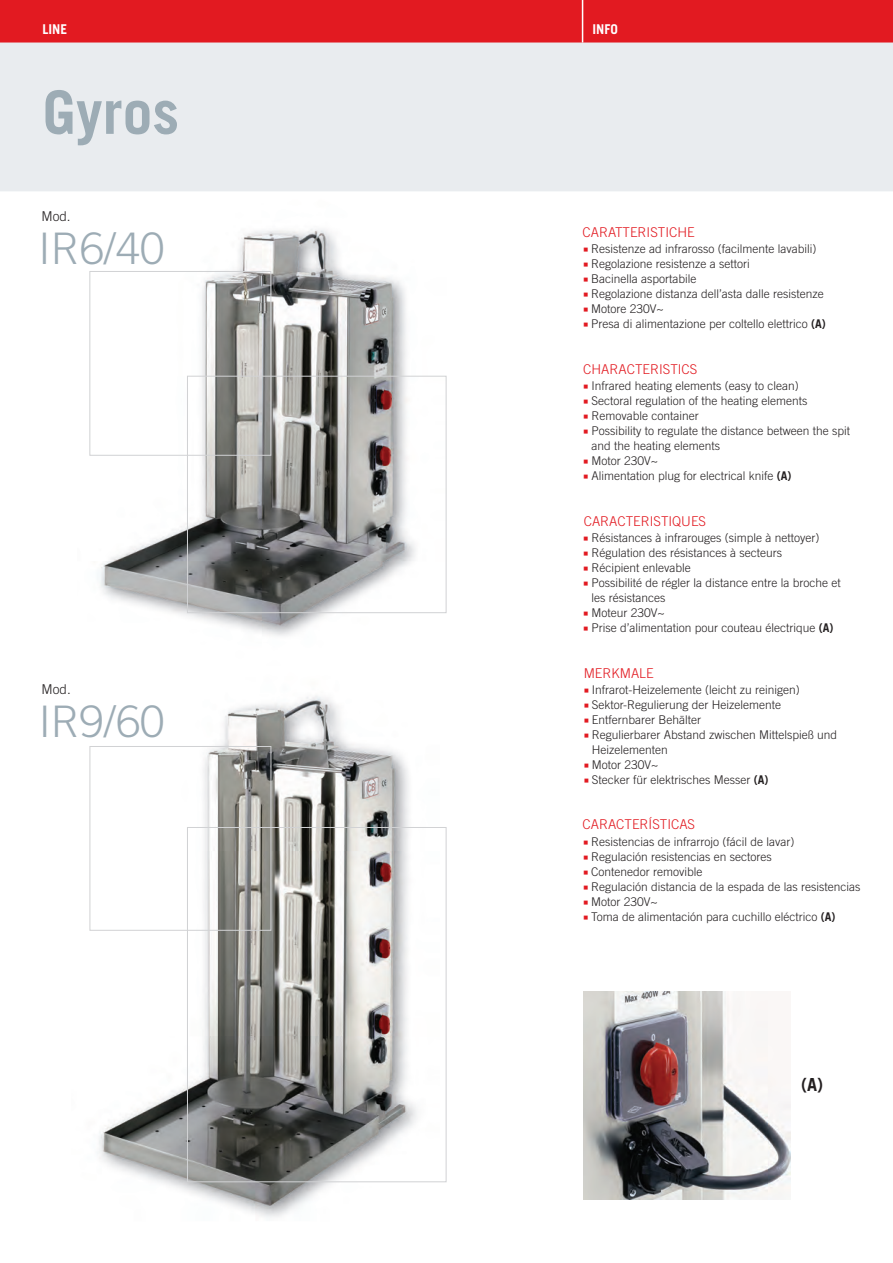
<style>
.page{position:relative;width:893px;height:1263px;background:#fff}
.page>*{position:absolute;margin:0;border:0;box-sizing:border-box;transform-origin:0 0}
.t1{font:700 60px "Trade Gothic";color:#9dacb5}
.t2{font:300 43.5px "Trade Gothic";color:#9dacb5}
.t3{font:700 18px "Trade Gothic";color:#231f20}
.t4{font:300 13.5px "Trade Gothic";color:#e21a21}
.t5{font:700 13.5px "Trade Gothic";color:#fff}
.t6{font:300 13.5px "Trade Gothic";color:#231f20}
.t7{font:300 12px/15px "Trade Gothic";color:#231f20}
.s1{font-family:"Minion Pro";font-weight:700;font-stretch:condensed;font-size:13.5px;color:#e21a21}
.s2{font-weight:700}
</style>
<div class="page">
<img style="left:100px;top:229px;width:347px;height:407px">
<img style="left:89px;top:696px;width:358px;height:522px">
<div style="left:0;top:0;width:893px;height:43px;background:#e21a21"></div>
<div style="left:0;top:43px;width:893px;height:148px;background:#e9ecef"></div>
<hr style="left:582px;top:0;width:1px;height:43px;background:#fff">
<div style="left:90px;top:746px;width:181px;height:185px;border:1px solid #d1d2d4"></div>
<div style="left:187px;top:827px;width:259px;height:355px;border:1px solid #d1d2d4"></div>
<div style="left:89px;top:271px;width:182px;height:185px;border:1px solid #d1d2d4"></div>
<div style="left:187px;top:376px;width:259px;height:237px;border:1px solid #d1d2d4"></div>
<img style="left:583px;top:991px;width:207px;height:208px">
<p class="t5" style="left:43px;top:21px;width:26px">LINE</p>
<p class="t5" style="left:592px;top:21px;width:27px">INFO</p>
<h1 class="t1" style="left:43px;top:76px;width:138px">Gyros</h1>
<p class="t6" style="left:41px;top:208px;width:31px">Mod.</p>
<h2 class="t2" style="left:39px;top:222px;width:127px">IR6/40</h2>
<p class="t4" style="left:583px;top:224px;width:114px">CARATTERISTICHE</p>
<p class="t7" style="left:583px;top:242px;width:235px"><span class="s1">■</span> Resistenze ad infrarosso (facilmente lavabili)</p>
<p class="t7" style="left:583px;top:257px;width:168px"><span class="s1">■</span> Regolazione resistenze a settori</p>
<p class="t7" style="left:583px;top:272px;width:115px"><span class="s1">■</span> Bacinella asportabile</p>
<p class="t7" style="left:583px;top:287px;width:242px"><span class="s1">■</span> Regolazione distanza dell’asta dalle resistenze</p>
<p class="t7" style="left:583px;top:302px;width:82px"><span class="s1">■</span> Motore 230V~</p>
<p class="t7" style="left:583px;top:317px;width:244px"><span class="s1">■</span> Presa di alimentazione per coltello elettrico <span class="s2">(A)</span></p>
<p class="t4" style="left:583px;top:361px;width:116px">CHARACTERISTICS</p>
<p class="t7" style="left:583px;top:378px;width:217px"><span class="s1">■</span> Infrared heating elements (easy to clean)</p>
<p class="t7" style="left:583px;top:393px;width:226px"><span class="s1">■</span> Sectoral regulation of the heating elements</p>
<p class="t7" style="left:583px;top:408px;width:117px"><span class="s1">■</span> Removable container</p>
<p class="t7" style="left:591px;top:423px;width:260px;text-indent:-8px"><span class="s1">■</span> Possibility to regulate the distance between the spit and the heating elements</p>
<p class="t7" style="left:583px;top:453px;width:76px"><span class="s1">■</span> Motor 230V~</p>
<p class="t7" style="left:583px;top:468px;width:210px"><span class="s1">■</span> Alimentation plug for electrical knife <span class="s2">(A)</span></p>
<p class="t4" style="left:584px;top:513px;width:124px">CARACTERISTIQUES</p>
<p class="t7" style="left:583px;top:530px;width:238px"><span class="s1">■</span> Résistances à infrarouges (simple à nettoyer)</p>
<p class="t7" style="left:583px;top:545px;width:200px"><span class="s1">■</span> Régulation des résistances à secteurs</p>
<p class="t7" style="left:583px;top:560px;width:109px"><span class="s1">■</span> Récipient enlevable</p>
<p class="t7" style="left:591px;top:575px;width:251px;text-indent:-8px"><span class="s1">■</span> Possibilité de régler la distance entre la broche et les résistances</p>
<p class="t7" style="left:583px;top:605px;width:83px"><span class="s1">■</span> Moteur 230V~</p>
<p class="t7" style="left:583px;top:620px;width:252px"><span class="s1">■</span> Prise d’alimentation pour couteau électrique <span class="s2">(A)</span></p>
<p class="t6" style="left:42px;top:681px;width:31px">Mod.</p>
<h2 class="t2" style="left:39px;top:695px;width:127px">IR9/60</h2>
<p class="t4" style="left:584px;top:665px;width:71px">MERKMALE</p>
<p class="t7" style="left:584px;top:682px;width:218px"><span class="s1">■</span> Infrarot-Heizelemente (leicht zu reinigen)</p>
<p class="t7" style="left:584px;top:697px;width:199px"><span class="s1">■</span> Sektor-Regulierung der Heizelemente</p>
<p class="t7" style="left:584px;top:712px;width:119px"><span class="s1">■</span> Entfernbarer Behälter</p>
<p class="t7" style="left:592px;top:727px;width:247px;text-indent:-8px"><span class="s1">■</span> Regulierbarer Abstand zwischen Mittelspieß und<br>Heizelementen</p>
<p class="t7" style="left:584px;top:757px;width:76px"><span class="s1">■</span> Motor 230V~</p>
<p class="t7" style="left:584px;top:772px;width:186px"><span class="s1">■</span> Stecker für elektrisches Messer <span class="s2">(A)</span></p>
<p class="t4" style="left:583px;top:816px;width:114px">CARACTERÍSTICAS</p>
<p class="t7" style="left:583px;top:834px;width:213px"><span class="s1">■</span> Resistencias de infrarrojo (fácil de lavar)</p>
<p class="t7" style="left:583px;top:849px;width:190px"><span class="s1">■</span> Regulación resistencias en sectores</p>
<p class="t7" style="left:583px;top:864px;width:121px"><span class="s1">■</span> Contenedor removible</p>
<p class="t7" style="left:583px;top:879px;width:279px"><span class="s1">■</span> Regulación distancia de la espada de las resistencias</p>
<p class="t7" style="left:583px;top:894px;width:76px"><span class="s1">■</span> Motor 230V~</p>
<p class="t7" style="left:583px;top:909px;width:254px"><span class="s1">■</span> Toma de alimentación para cuchillo eléctrico <span class="s2">(A)</span></p>
<h3 class="t3" style="left:801px;top:1074px;width:23px">(A)</h3>
</div>
